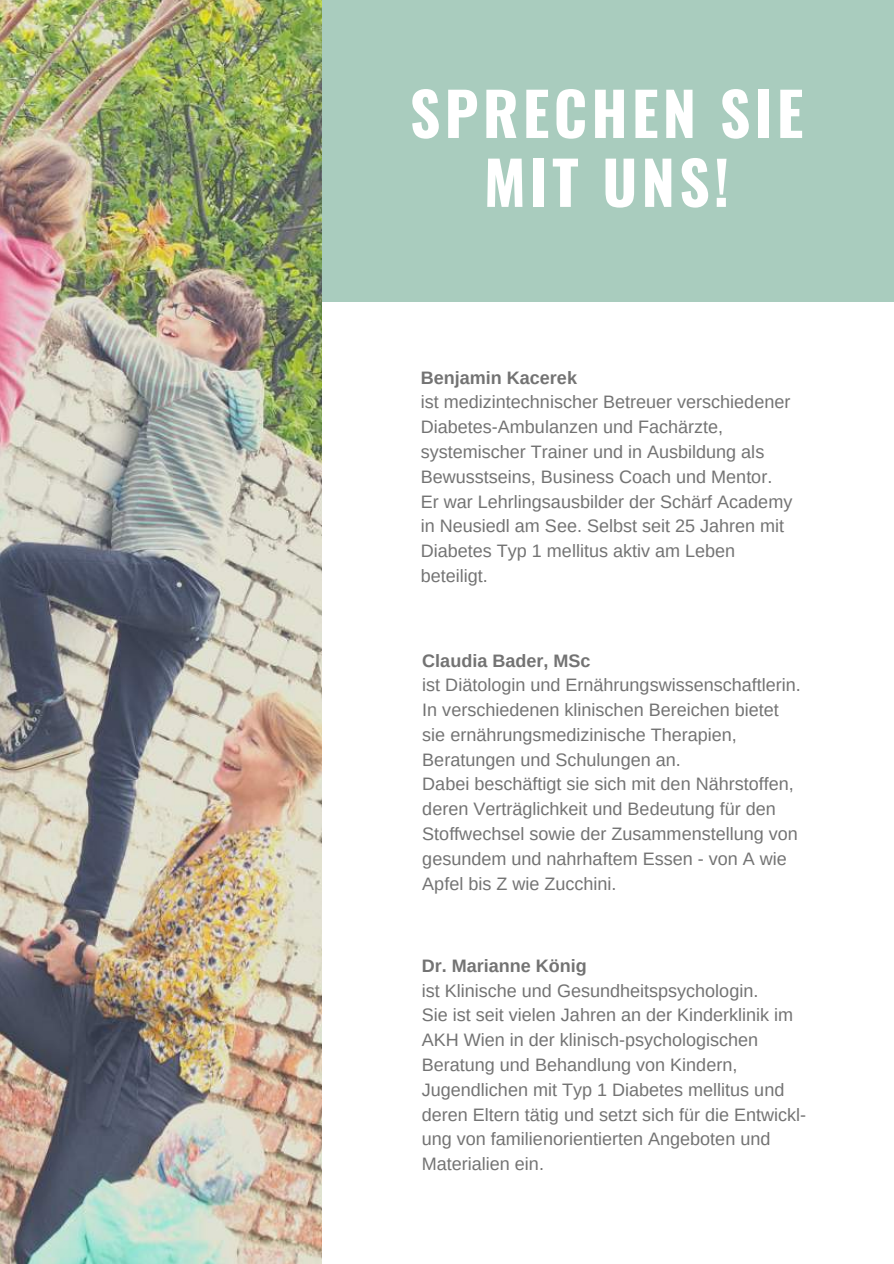
<style>
.page{position:relative;width:894px;height:1264px;background:#fff}
.page>*{position:absolute;margin:0;border:0;box-sizing:border-box;transform-origin:0 0}
.t1{font:700 59.55px/68.8px "Oswald";letter-spacing:.07em;color:#fff;text-align:center}
.t2{font:18px/24.8px "Arimo";color:#737373}
.t3{font:700 18px "Arimo";color:#737373}
</style>
<div class="page">
<div style="left:242px;top:0;width:651px;height:302px;background:#a9ccbe"></div>
<img style="left:0;top:0;width:321px;height:1263px">
<h1 class="t1" style="left:409px;top:77px;width:395px">SPRECHEN SIE<br>MIT UNS!</h1>
<p class="t3" style="left:420px;top:367px;width:158px">Benjamin Kacerek</p>
<p class="t2" style="left:420px;top:390px;width:373px">ist medizintechnischer Betreuer verschiedener Diabetes-Ambulanzen und Fachärzte, systemischer Trainer und in Ausbildung als Bewusstseins, Business Coach und Mentor.<br>Er war Lehrlingsausbilder der Schärf Academy in Neusiedl am See. Selbst seit 25 Jahren mit Diabetes Typ 1 mellitus aktiv am Leben beteiligt.</p>
<p class="t3" style="left:422px;top:650px;width:170px">Claudia Bader, MSc</p>
<p class="t2" style="left:422px;top:672px;width:380px">ist Diätologin und Ernährungswissenschaftlerin.<br>In verschiedenen klinischen Bereichen bietet sie ernährungsmedizinische Therapien, Beratungen und Schulungen an.<br>Dabei beschäftigt sie sich mit den Nährstoffen, deren Verträglichkeit und Bedeutung für den Stoffwechsel sowie der Zusammenstellung von gesundem und nahrhaftem Essen - von A wie Apfel bis Z wie Zucchini.</p>
<p class="t3" style="left:421px;top:955px;width:166px">Dr. Marianne König</p>
<p class="t2" style="left:421px;top:978px;width:386px">ist Klinische und Gesundheitspsychologin.<br>Sie ist seit vielen Jahren an der Kinderklinik im AKH Wien in der klinisch-psychologischen Beratung und Behandlung von Kindern, Jugendlichen mit Typ 1 Diabetes mellitus und deren Eltern tätig und setzt sich für die Entwickl&shy;ung von familienorientierten Angeboten und Materialien ein.</p>
</div>
